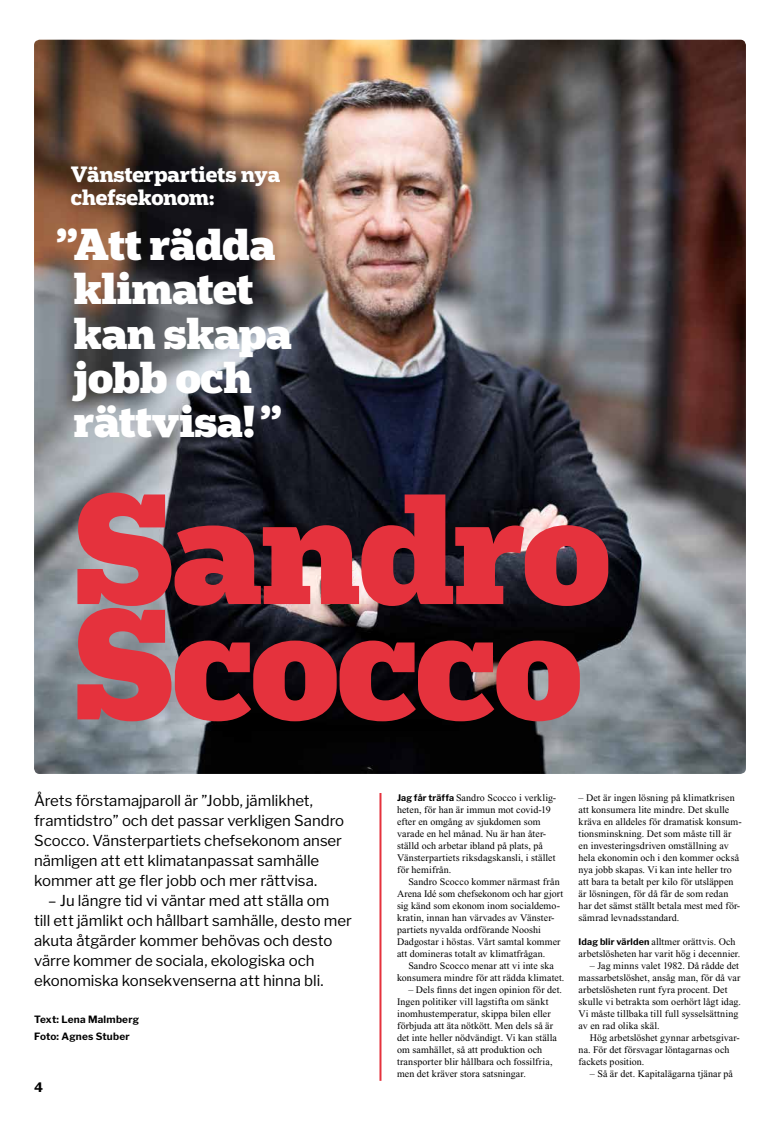
<style>
.page{position:relative;width:780px;height:1134px;background:#fff}
.page>*{position:absolute;margin:0;border:0;box-sizing:border-box;transform-origin:0 0}
.t1{font:900 148.4px/115.3px "Popular";letter-spacing:-.015em;color:#e5323d}
.t2{font:900 42.4px/44.2px "Popular";letter-spacing:-.01em;color:#fff;text-align:center}
.t3{font:700 21px/23px "Popular";letter-spacing:-.005em;color:#fff}
.t4{font:15px/20px "Libre Franklin";letter-spacing:-.005em;color:#000}
.t5{font:700 13px "Libre Franklin";color:#000}
.t6{font:10px/12px "Times New Roman";letter-spacing:.01em;color:#000}
.t7{font:700 10px/17px "Libre Franklin";letter-spacing:.02em;color:#000}
.s1{font-family:"Libre Franklin";font-weight:700;font-size:9px}
</style>
<div class="page">
<img style="left:34px;top:40px;width:712px;height:734px">
<hr style="left:379px;top:793px;width:2px;height:288px;background:#e5323d">
<h3 class="t3" style="left:71px;top:162px;width:211px">Vänsterpartiets nya chefsekonom:</h3>
<h2 class="t2" style="left:57px;top:221px;width:237px">”Att rädda klimatet kan skapa jobb och rättvisa! ”</h2>
<h1 class="t1" style="left:74px;top:487px;width:538px">Sandro<br>Scocco</h1>
<h3 class="t4" style="left:34px;top:789px;width:311px">Årets förstamajparoll är ”Jobb, jämlikhet, framtidstro” och det passar verkligen Sandro Scocco. Vänsterpartiets chefsekonom anser nämligen att ett klimatanpassat samhälle kommer att ge fler jobb och mer rättvisa.</h3>
<h3 class="t4" style="left:34px;top:889px;width:319px;text-indent:14px">– Ju längre tid vi väntar med att ställa om<br>till ett jämlikt och hållbart samhälle, desto mer akuta åtgärder kommer behövas och desto värre kommer de sociala, ekologiska och ekonomiska konsekvenserna att hinna bli.</h3>
<p class="t7" style="left:34px;top:1010px;width:107px">Text: Lena Malmberg<br>Foto: Agnes Stuber</p>
<h3 class="t5" style="left:34px;top:1077px;width:10px">4</h3>
<p class="t6" style="left:397px;top:791px;width:161px"><span class="s1">Jag får träffa</span> Sandro Scocco i verklig&shy;heten, för han är immun mot covid-19 efter en omgång av sjukdomen som varade en hel månad. Nu är han åter&shy;ställd och arbetar ibland på plats, på Vänsterpartiets riksdagskansli, i stället för hemifrån.</p>
<p class="t6" style="left:397px;top:875px;width:167px;text-indent:11px">Sandro Scocco kommer närmast från Arena Idé som chefsekonom och har gjort sig känd som ekonom inom socialdemo&shy;kratin, innan han värvades av Vänster&shy;partiets nyvalda ordförande Nooshi Dadgostar i höstas. Vårt samtal kommer att domineras totalt av klimatfrågan.</p>
<p class="t6" style="left:397px;top:959px;width:169px;text-align:center">Sandro Scocco menar att vi inte ska konsumera mindre för att rädda klimatet.</p>
<p class="t6" style="left:397px;top:983px;width:166px;text-indent:11px">– Dels finns det ingen opinion för det.<br>Ingen politiker vill lagstifta om sänkt inomhustemperatur, skippa bilen eller förbjuda att äta nötkött. Men dels så är det inte heller nödvändigt. Vi kan ställa om samhället, så att produktion och transporter blir hållbara och fossilfria, men det kräver stora satsningar.</p>
<p class="t6" style="left:578px;top:791px;width:165px">– Det är ingen lösning på klimatkrisen att konsumera lite mindre. Det skulle kräva en alldeles för dramatisk konsum&shy;tionsminskning. Det som måste till är en investeringsdriven omställning av hela ekonomin och i den kommer också nya jobb skapas. Vi kan inte heller tro att bara ta betalt per kilo för utsläppen är lösningen, för då får de som redan har det sämst ställt betala mest med för&shy;sämrad levnadsstandard.</p>
<p class="t6" style="left:578px;top:935px;width:163px"><span class="s1">Idag blir världen</span> alltmer orättvis. Och arbetslösheten har varit hög i decennier.</p>
<p class="t6" style="left:578px;top:959px;width:164px;text-indent:11px">– Jag minns valet 1982. Då rådde det massarbetslöshet, ansåg man, för då var arbetslösheten runt fyra procent. Det skulle vi betrakta som oerhört lågt idag.<br>Vi måste tillbaka till full sysselsättning av en rad olika skäl.</p>
<p class="t6" style="left:578px;top:1031px;width:163px;text-indent:11px">Hög arbetslöshet gynnar arbetsgivar&shy;na. För det försvagar löntagarnas och fackets position.</p>
<p class="t6" style="left:590px;top:1067px;width:145px">– Så är det. Kapitalägarna tjänar på</p>
</div>
